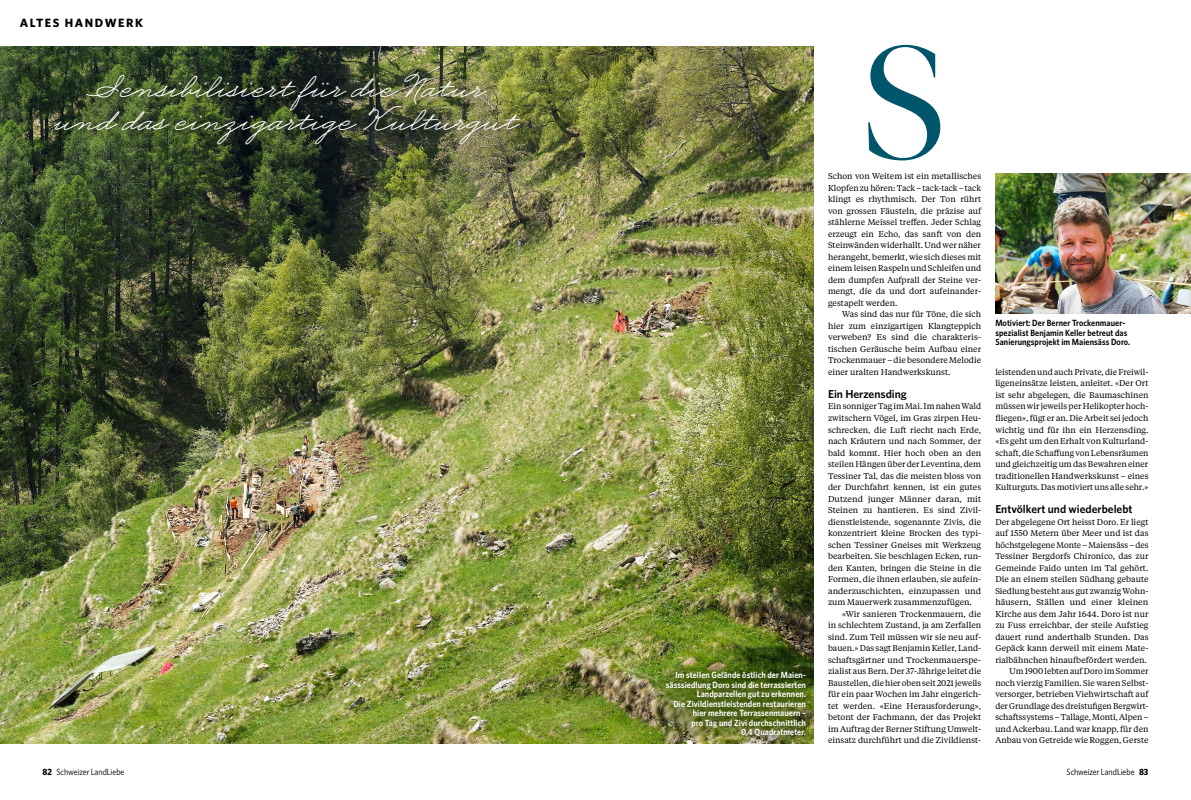
<style>
.page{position:relative;width:1191px;height:800px;background:#fff}
.page>*{position:absolute;margin:0;border:0;box-sizing:border-box;transform-origin:0 0}
._550_Story_Initial_G{font:300 160px "Tiempos Fine";color:#00556b}
._450_Story_UT_30_BPe{font:700 30px/33px "Business Penmanship";color:#fff;text-align:center}
._100_Rub_14_WhiSemib{font:700 12px "Whitney";letter-spacing:.125em;color:#000}
._553_Story_ZT_11_5_W{font:600 11.5px "Whitney";color:#000}
._621_Leg_9_WhiNarSem{font:600 9px/9.5px "Whitney Narrow";letter-spacing:.01em;color:#fff;text-align:right}
._622_Leg_9_WhiNarSem{font:600 9px/9.5px "Whitney Narrow";letter-spacing:.01em;color:#000}
.t1{font:9px "Whitney Narrow";color:#000}
._551_Story_Txt_8_4_T{font:8.4px/11.5px "Tiempos Text";color:#000;text-align:justify}
._552_Story_Txt_8_4_T{font:8.4px/11.5px "Tiempos Text";color:#000;text-align:justify}
.s1{font-weight:700}
</style>
<div class="page">
<img style="left:0;top:47px;width:814px;height:696px">
<img style="left:995px;top:173px;width:196px;height:140px">
<svg style="left:652px;top:662px;width:5px;height:81px"></svg>
<div style="left:43px;top:61px;width:488px;height:95px;background:#000;opacity:.9"></div>
<div style="left:657px;top:662px;width:157px;height:82px;background:#000;opacity:.5"></div>
<p class="_100_Rub_14_WhiSemib" style="left:20px;top:14px;width:124px">ALTES HANDWERK</p>
<p class="_450_Story_UT_30_BPe" style="left:55px;top:69px;width:464px">Sensibilisiert für die Natur und das einzigartige Kulturgut</p>
<p class="_621_Leg_9_WhiNarSem" style="left:666px;top:670px;width:142px">Im steilen Gelände östlich der Maien&shy;sässsiedlung Doro sind die terrassierten Landparzellen gut zu erkennen.<br>Die Zivildienstleistenden restaurieren hier mehrere Terrassenmauern –<br>pro Tag und Zivi durchschnittlich<br>0,4 Quadratmeter.</p>
<p class="_550_Story_Initial_G" style="left:863px;top:7px;width:85px">S</p>
<p class="_551_Story_Txt_8_4_T" style="left:828px;top:170px;width:155px">Schon von Weitem ist ein metallisches Klopfen zu hören: Tack – tack-tack – tack klingt es rhythmisch. Der Ton rührt von grossen Fäusteln, die präzise auf stählerne Meissel treffen. Jeder Schlag erzeugt ein Echo, das sanft von den Steinwänden widerhallt. Und wer näher herangeht, bemerkt, wie sich dieses mit einem leisen Raspeln und Schleifen und dem dumpfen Aufprall der Steine ver&shy;mengt, die da und dort aufeinander&shy;gestapelt werden.</p>
<p class="_552_Story_Txt_8_4_T" style="left:828px;top:308px;width:155px;text-indent:14px">Was sind das nur für Töne, die sich hier zum einzigartigen Klangteppich verweben? Es sind die charakteris&shy;tischen Geräusche beim Aufbau einer Trockenmauer – die besondere Melodie einer uralten Handwerkskunst.</p>
<p class="_553_Story_ZT_11_5_W" style="left:828px;top:386px;width:80px">Ein Herzensding</p>
<p class="_551_Story_Txt_8_4_T" style="left:828px;top:400px;width:155px">Ein sonniger Tag im Mai. Im nahen Wald zwitschern Vögel, im Gras zirpen Heu&shy;schrecken, die Luft riecht nach Erde, nach Kräutern und nach Sommer, der bald kommt. Hier hoch oben an den steilen Hängen über der Leventina, dem Tessiner Tal, das die meisten bloss von der Durchfahrt kennen, ist ein gutes Dutzend junger Männer daran, mit Steinen zu hantieren. Es sind Zivil&shy;dienstleistende, sogenannte Zivis, die konzentriert kleine Brocken des typi&shy;schen Tessiner Gneises mit Werkzeug bearbeiten. Sie beschlagen Ecken, run&shy;den Kanten, bringen die Steine in die Formen, die ihnen erlauben, sie aufein&shy;anderzuschichten, einzupassen und zum Mauerwerk zusammenzufügen.</p>
<p class="_552_Story_Txt_8_4_T" style="left:828px;top:607px;width:155px;text-indent:14px">«Wir sanieren Trockenmauern, die in schlechtem Zustand, ja am Zerfallen sind. Zum Teil müssen wir sie neu auf&shy;bauen.» Das sagt Benjamin Keller, Land&shy;schaftsgärtner und Trockenmauerspe&shy;zialist aus Bern. Der 37-Jährige leitet die Baustellen, die hier oben seit 2021 jeweils für ein paar Wochen im Jahr eingerich&shy;tet werden. «Eine Herausforderung», betont der Fachmann, der das Projekt im Auftrag der Berner Stiftung Umwelt&shy;einsatz durchführt und die Zivildienst-</p>
<p class="_622_Leg_9_WhiNarSem" style="left:995px;top:318px;width:136px">Motiviert: Der Berner Trockenmauer&shy;spezialist Benjamin Keller betreut das<br>Sanierungsprojekt im Maiensäss Doro.</p>
<p class="_552_Story_Txt_8_4_T" style="left:995px;top:366px;width:155px">leistenden und auch Private, die Freiwil&shy;ligeneinsätze leisten, anleitet. «Der Ort ist sehr abgelegen, die Baumaschinen müssen wir jeweils per Helikopter hoch&shy;fliegen», fügt er an. Die Arbeit sei jedoch wichtig und für ihn ein Herzensding. «Es geht um den Erhalt von Kulturland&shy;schaft, die Schaffung von Lebensräumen und gleichzeitig um das Bewahren einer traditionellen Handwerkskunst – eines Kulturguts. Das motiviert uns alle sehr.»</p>
<p class="_553_Story_ZT_11_5_W" style="left:995px;top:501px;width:139px">Entvölkert und wiederbelebt</p>
<p class="_551_Story_Txt_8_4_T" style="left:995px;top:515px;width:155px">Der abgelegene Ort heisst Doro. Er liegt auf 1550 Metern über Meer und ist das höchstgelegene Monte – Maiensäss – des Tessiner Bergdorfs Chironico, das zur Gemeinde Faido unten im Tal gehört.<br>Die an einem steilen Südhang gebaute Siedlung besteht aus gut zwanzig Wohn&shy;häusern, Ställen und einer kleinen Kirche aus dem Jahr 1644. Doro ist nur zu Fuss erreichbar, der steile Aufstieg dauert rund anderthalb Stunden. Das Gepäck kann derweil mit einem Mate&shy;rialbähnchen hinaufbefördert werden.</p>
<p class="_552_Story_Txt_8_4_T" style="left:995px;top:665px;width:155px;text-indent:14px">Um 1900 lebten auf Doro im Sommer noch vierzig Familien. Sie waren Selbst&shy;versorger, betrieben Viehwirtschaft auf der Grundlage des dreistufigen Bergwirt&shy;schaftssystems – Tallage, Monti, Alpen – und Ackerbau. Land war knapp, für den Anbau von Getreide wie Roggen, Gerste</p>
<p class="t1" style="left:43px;top:766px;width:83px"><span class="s1">82</span> Schweizer LandLiebe</p>
<p class="t1" style="left:1066px;top:766px;width:83px">Schweizer LandLiebe <span class="s1">83</span></p>
</div>
